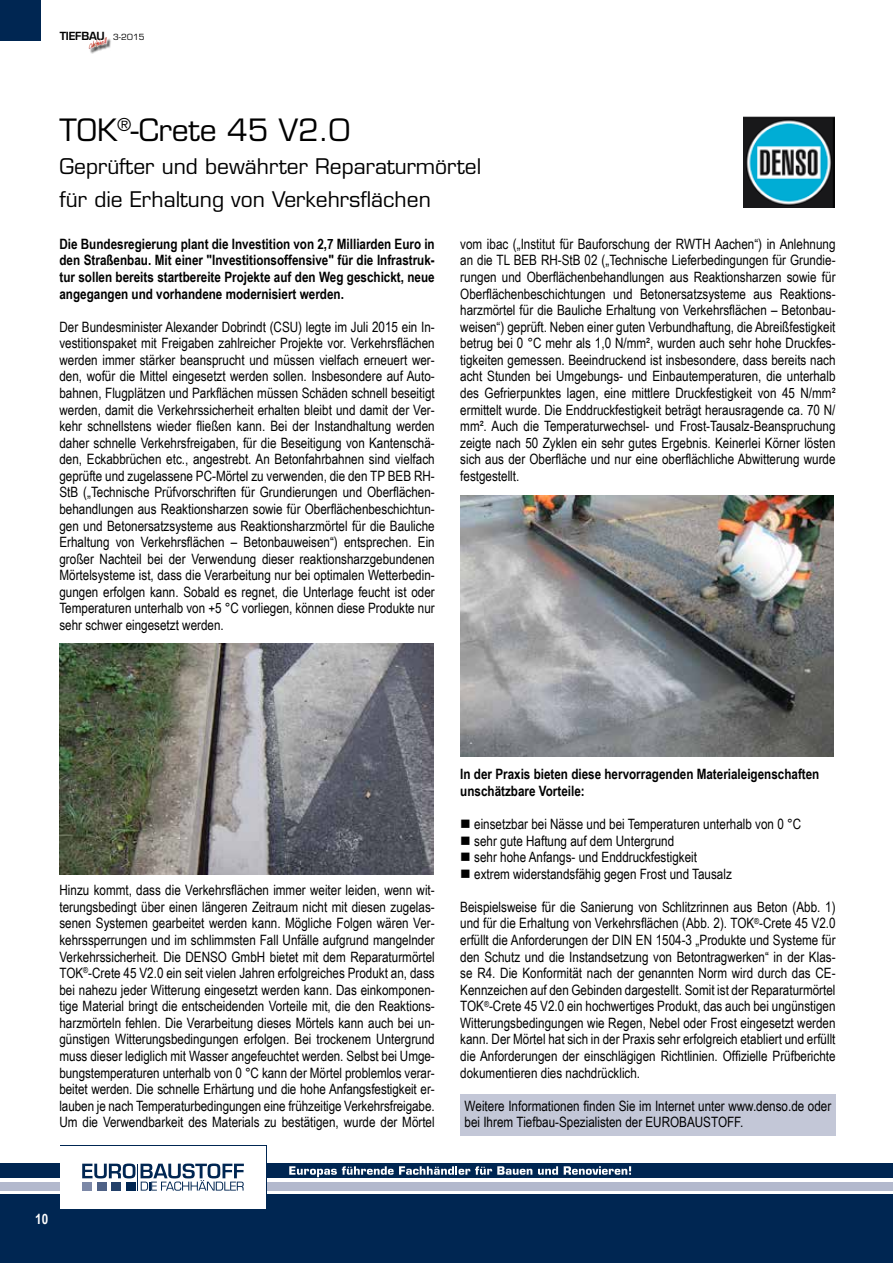
<style>
.page{position:relative;width:893px;height:1263px;background:#fff}
.page>*{position:absolute;margin:0;border:0;box-sizing:border-box;transform-origin:0 0}
.t1{font:30px "Eurostile LT Std";color:#000}
.t2{font:21px/33.2px "Eurostile LT Std";color:#000}
.t3{font:14.25px/16.5px "Arial Narrow";color:#000;text-align:justify}
.t4{font:700 14.25px/16.5px "Arial Narrow";color:#000;text-align:justify}
.t5{font:700 14.25px "Arial Narrow";color:#fff}
.t6{font:600 10.95px "Eurostile LT Std";letter-spacing:-.02em;color:#000}
.s1{font-weight:400;font-size:8.25px}
</style>
<div class="page">
<div style="left:460px;top:1094px;width:376px;height:41px;background:#c3c7d7"></div>
<div style="left:0;top:0;width:40px;height:40px;background:#002652"></div>
<div style="left:89px;top:39px;width:23px;height:15px;background:#000;opacity:.75"></div>
<svg style="left:100px;top:37px;width:7px;height:7px"></svg>
<div style="left:0;top:1162px;width:893px;height:101px;background:#002652"></div>
<svg style="left:0;top:1162px;width:893px;height:32px;background:#dadfe6"></svg>
<div style="left:0;top:1181px;width:893px;height:9px;background:#b3b9cd"></div>
<div style="left:0;top:1164px;width:893px;height:14px;background:#002652"></div>
<svg style="left:60px;top:1145px;width:207px;height:64px"></svg>
<div style="left:60px;top:1146px;width:206px;height:62px;background:#fff"></div>
<svg style="left:289px;top:1166px;width:243px;height:11px"></svg>
<svg style="left:538px;top:1166px;width:20px;height:9px"></svg>
<svg style="left:564px;top:1166px;width:67px;height:9px"></svg>
<svg style="left:82px;top:1163px;width:162px;height:28px"></svg>
<img style="left:744px;top:116px;width:90px;height:91px">
<img style="left:460px;top:495px;width:373px;height:261px">
<img style="left:60px;top:643px;width:374px;height:231px">
<p class="t6" style="left:60px;top:30px;width:86px">TIEFBAU <span class="s1">3-2015</span></p>
<h1 class="t1" style="left:60px;top:112px;width:292px">TOK<sup>®</sup>-Crete 45 V2.0</h1>
<h2 class="t2" style="left:60px;top:150px;width:423px">Geprüfter und bewährter Reparaturmörtel für die Erhaltung von Verkehrsflächen</h2>
<p class="t4" style="left:59px;top:235px;width:377px">Die Bundesregierung plant die Investition von 2,7 Milliarden Euro in den Straßenbau. Mit einer "Investitionsoffensive" für die Infrastruk&shy;tur sollen bereits startbereite Projekte auf den Weg geschickt, neue angegangen und vorhandene modernisiert werden.</p>
<p class="t3" style="left:59px;top:318px;width:377px">Der Bundesminister Alexander Dobrindt (CSU) legte im Juli 2015 ein In&shy;vestitionspaket mit Freigaben zahlreicher Projekte vor. Verkehrsflächen werden immer stärker beansprucht und müssen vielfach erneuert wer&shy;den, wofür die Mittel eingesetzt werden sollen. Insbesondere auf Auto&shy;bahnen, Flugplätzen und Parkflächen müssen Schäden schnell beseitigt werden, damit die Verkehrssicherheit erhalten bleibt und damit der Ver&shy;kehr schnellstens wieder fließen kann. Bei der Instandhaltung werden daher schnelle Verkehrsfreigaben, für die Beseitigung von Kantenschä&shy;den, Eckabbrüchen etc., angestrebt. An Betonfahrbahnen sind vielfach geprüfte und zugelassene PC-Mörtel zu verwenden, die den TP BEB RH-StB („Technische Prüfvorschriften für Grundierungen und Oberflächen&shy;behandlungen aus Reaktionsharzen sowie für Oberflächenbeschichtun&shy;gen und Betonersatzsysteme aus Reaktionsharzmörtel für die Bauliche Erhaltung von Verkehrsflächen – Betonbauweisen“) entsprechen. Ein großer Nachteil bei der Verwendung dieser reaktionsharzgebundenen Mörtelsysteme ist, dass die Verarbeitung nur bei optimalen Wetterbedin&shy;gungen erfolgen kann. Sobald es regnet, die Unterlage feucht ist oder Temperaturen unterhalb von +5 °C vorliegen, können diese Produkte nur sehr schwer eingesetzt werden.</p>
<p class="t3" style="left:460px;top:235px;width:377px">vom ibac („Institut für Bauforschung der RWTH Aachen“) in Anlehnung an die TL BEB RH-StB 02 („Technische Lieferbedingungen für Grundie&shy;rungen und Oberflächenbehandlungen aus Reaktionsharzen sowie für Oberflächenbeschichtungen und Betonersatzsysteme aus Reaktions&shy;harzmörtel für die Bauliche Erhaltung von Verkehrsflächen – Betonbau&shy;weisen“) geprüft. Neben einer guten Verbundhaftung, die Abreißfestigkeit betrug bei 0 °C mehr als 1,0 N/mm², wurden auch sehr hohe Druckfes&shy;tigkeiten gemessen. Beeindruckend ist insbesondere, dass bereits nach acht Stunden bei Umgebungs- und Einbautemperaturen, die unterhalb des Gefrierpunktes lagen, eine mittlere Druckfestigkeit von 45 N/mm² ermittelt wurde. Die Enddruckfestigkeit beträgt herausragende ca. 70 N/ mm². Auch die Temperaturwechsel- und Frost-Tausalz-Beanspruchung zeigte nach 50 Zyklen ein sehr gutes Ergebnis. Keinerlei Körner lösten sich aus der Oberfläche und nur eine oberflächliche Abwitterung wurde festgestellt.</p>
<p class="t3" style="left:59px;top:882px;width:377px">Hinzu kommt, dass die Verkehrsflächen immer weiter leiden, wenn wit&shy;terungsbedingt über einen längeren Zeitraum nicht mit diesen zugelas&shy;senen Systemen gearbeitet werden kann. Mögliche Folgen wären Ver&shy;kehrssperrungen und im schlimmsten Fall Unfälle aufgrund mangelnder Verkehrssicherheit. Die DENSO GmbH bietet mit dem Reparaturmörtel TOK<sup>®</sup>-Crete 45 V2.0 ein seit vielen Jahren erfolgreiches Produkt an, dass bei nahezu jeder Witterung eingesetzt werden kann. Das einkomponen&shy;tige Material bringt die entscheidenden Vorteile mit, die den Reaktions&shy;harzmörteln fehlen. Die Verarbeitung dieses Mörtels kann auch bei un&shy;günstigen Witterungsbedingungen erfolgen. Bei trockenem Untergrund muss dieser lediglich mit Wasser angefeuchtet werden. Selbst bei Umge&shy;bungstemperaturen unterhalb von 0 °C kann der Mörtel problemlos verar&shy;beitet werden. Die schnelle Erhärtung und die hohe Anfangsfestigkeit er&shy;lauben je nach Temperaturbedingungen eine frühzeitige Verkehrsfreigabe.<br>Um die Verwendbarkeit des Materials zu bestätigen, wurde der Mörtel</p>
<p class="t4" style="left:460px;top:766px;width:361px">In der Praxis bieten diese hervorragenden Materialeigenschaften unschätzbare Vorteile:</p>
<p class="t3" style="left:460px;top:816px;width:342px">■ einsetzbar bei Nässe und bei Temperaturen unterhalb von 0 °C</p>
<p class="t3" style="left:460px;top:832px;width:215px">■ sehr gute Haftung auf dem Untergrund</p>
<p class="t3" style="left:460px;top:849px;width:238px">■ sehr hohe Anfangs- und Enddruckfestigkeit</p>
<p class="t3" style="left:460px;top:865px;width:273px">■ extrem widerstandsfähig gegen Frost und Tausalz</p>
<p class="t3" style="left:460px;top:898px;width:377px">Beispielsweise für die Sanierung von Schlitzrinnen aus Beton (Abb. 1) und für die Erhaltung von Verkehrsflächen (Abb. 2). TOK<sup>®</sup>-Crete 45 V2.0 erfüllt die Anforderungen der DIN EN 1504-3 „Produkte und Systeme für den Schutz und die Instandsetzung von Betontragwerken“ in der Klas&shy;se R4. Die Konformität nach der genannten Norm wird durch das CE-Kennzeichen auf den Gebinden dargestellt. Somit ist der Reparaturmörtel TOK<sup>®</sup>-Crete 45 V2.0 ein hochwertiges Produkt, das auch bei ungünstigen Witterungsbedingungen wie Regen, Nebel oder Frost eingesetzt werden kann. Der Mörtel hat sich in der Praxis sehr erfolgreich etabliert und erfüllt die Anforderungen der einschlägigen Richtlinien. Offizielle Prüfberichte dokumentieren dies nachdrücklich.</p>
<p class="t3" style="left:464px;top:1097px;width:368px">Weitere Informationen finden Sie im Internet unter www.denso.de oder bei Ihrem Tiefbau-Spezialisten der EUROBAUSTOFF.</p>
<p class="t5" style="left:35px;top:1211px;width:14px">10</p>
</div>
